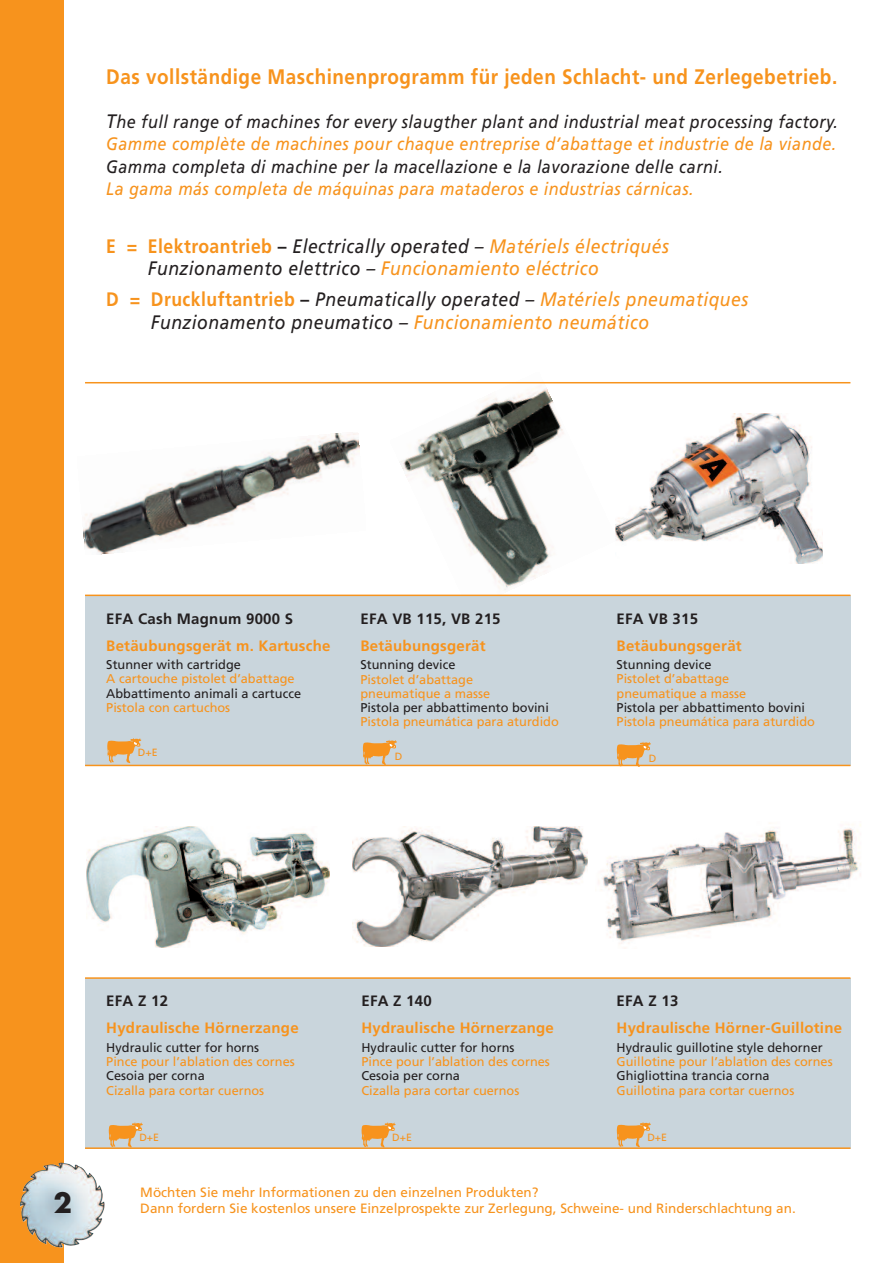
<style>
.page{position:relative;width:893px;height:1263px;background:#fff}
.page>*{position:absolute;margin:0;border:0;box-sizing:border-box;transform-origin:0 0}
.t1{font:700 27px "Futura";color:#231f20}
.t2{font:700 21px "Frutiger";letter-spacing:.03em;color:#f7931d;scale:.9 1}
.t3{font:italic 19.5px/22.5px "Frutiger";letter-spacing:.03em;color:#231f20;scale:.9 1}
.t4{font:italic 18px/22.5px "Frutiger";letter-spacing:.03em;color:#231f20;scale:.9 1}
.t5{font:italic 18px "Frutiger";letter-spacing:.03em;color:#f7931d;scale:.9 1}
.t6{font:700 15px "Frutiger";letter-spacing:.015em;color:#f7931d}
.t7{font:700 15px "Frutiger";letter-spacing:.015em;color:#231f20}
.t8{font:13.5px/16.5px "Frutiger";color:#f7931d}
.t9{font:12.75px/14.2px "Frutiger";color:#f7931d}
.t10{font:12.75px "Frutiger";color:#231f20}
.t11{font:10.5px "Frutiger";color:#f7931d}
.s1{font-size:19.5px}
.s2{color:#f7931d}
.s3{font-weight:700;font-style:normal;color:#f7931d}
.s4{font-weight:700;font-style:normal}
</style>
<div class="page">
<img style="left:390px;top:383px;width:226px;height:212px">
<div style="left:85px;top:595px;width:765px;height:170px;background:#c9d5dc"></div>
<div style="left:85px;top:978px;width:765px;height:170px;background:#c9d5dc"></div>
<div style="left:0;top:0;width:64px;height:1263px;background:#f7931d"></div>
<hr style="left:85px;top:382px;width:765px;height:1px;background:#f7931d">
<hr style="left:85px;top:595px;width:765px;height:1px;background:#f7931d">
<hr style="left:85px;top:765px;width:765px;height:1px;background:#f7931d">
<hr style="left:85px;top:977px;width:765px;height:2px;background:#f7931d">
<hr style="left:85px;top:1147px;width:765px;height:2px;background:#f7931d">
<img style="left:83px;top:433px;width:277px;height:122px">
<img style="left:616px;top:414px;width:206px;height:150px">
<img style="left:352px;top:827px;width:236px;height:119px">
<img style="left:598px;top:823px;width:263px;height:121px">
<img style="left:86px;top:827px;width:244px;height:120px">
<img style="left:20px;top:1162px;width:85px;height:86px">
<svg style="left:363px;top:740px;width:34px;height:25px"></svg>
<svg style="left:109px;top:1122px;width:34px;height:25px"></svg>
<svg style="left:361px;top:1122px;width:35px;height:25px"></svg>
<svg style="left:617px;top:1122px;width:34px;height:25px"></svg>
<svg style="left:617px;top:742px;width:34px;height:25px"></svg>
<svg style="left:107px;top:738px;width:34px;height:25px"></svg>
<h2 class="t2" style="left:106px;top:68px;width:814px">Das vollständige Maschinenprogramm für jeden Schlacht- und Zerlegebetrieb.</h2>
<h3 class="t4" style="left:106px;top:112px;width:815px"><span class="s1">T</span>he full range of machines for every slaugther plant and industrial meat processing factory.<br><span class="s2">Gamme complète de machines pour chaque entreprise d’abattage et industrie de la viande.</span></h3>
<h3 class="t4" style="left:106px;top:157px;width:687px">Gamma completa di machine per la macellazione e la lavorazione delle carni.</h3>
<h3 class="t5" style="left:106px;top:182px;width:654px">La gama más completa de máquinas para mataderos e industrias cárnicas.</h3>
<h3 class="t3" style="left:148px;top:236px;width:580px;text-indent:-42px"><span class="s3">E = Elektroantrieb</span> <span class="s4">–</span> Electrically operated – <span class="s2">Matériels électriqués<br></span>Funzionamento elettrico – <span class="s2">Funcionamiento eléctrico</span></h3>
<h3 class="t3" style="left:151px;top:290px;width:665px;text-indent:-45px"><span class="s3">D = Druckluftantrieb</span> <span class="s4">–</span> Pneumatically operated – <span class="s2">Matériels pneumatiques<br></span>Funzionamento pneumatico – <span class="s2">Funcionamiento neumático</span></h3>
<p class="t7" style="left:106px;top:612px;width:188px">EFA Cash Magnum 9000 S</p>
<p class="t6" style="left:106px;top:639px;width:226px">Betäubungsgerät m. Kartusche</p>
<p class="t10" style="left:106px;top:659px;width:136px">Stunner with cartridge</p>
<p class="t9" style="left:106px;top:673px;width:190px">A cartouche pistolet d’abattage</p>
<p class="t10" style="left:106px;top:688px;width:196px">Abbattimento animali a cartucce</p>
<p class="t9" style="left:106px;top:701px;width:125px">Pistola con cartuchos</p>
<p class="t11" style="left:138px;top:749px;width:21px">D+E</p>
<p class="t7" style="left:360px;top:612px;width:142px">EFA VB 115, VB 215</p>
<p class="t6" style="left:360px;top:639px;width:127px">Betäubungsgerät</p>
<p class="t10" style="left:360px;top:660px;width:96px">Stunning device</p>
<p class="t9" style="left:360px;top:673px;width:131px">Pistolet d’abattage pneumatique a masse</p>
<p class="t10" style="left:360px;top:702px;width:190px">Pistola per abbattimento bovini</p>
<p class="t9" style="left:360px;top:716px;width:200px">Pistola pneumática para aturdido</p>
<p class="t11" style="left:395px;top:752px;width:9px">D</p>
<p class="t7" style="left:617px;top:612px;width:83px">EFA VB 315</p>
<p class="t6" style="left:617px;top:639px;width:127px">Betäubungsgerät</p>
<p class="t10" style="left:617px;top:659px;width:96px">Stunning device</p>
<p class="t9" style="left:617px;top:673px;width:131px">Pistolet d’abattage pneumatique a masse</p>
<p class="t10" style="left:617px;top:702px;width:190px">Pistola per abbattimento bovini</p>
<p class="t9" style="left:617px;top:715px;width:200px">Pistola pneumática para aturdido</p>
<p class="t11" style="left:649px;top:754px;width:9px">D</p>
<h1 class="t1" style="left:53px;top:1191px;width:20px">2</h1>
<p class="t7" style="left:106px;top:995px;width:63px">EFA Z 12</p>
<p class="t6" style="left:106px;top:1022px;width:194px">Hydraulische Hörnerzange</p>
<p class="t10" style="left:106px;top:1042px;width:154px">Hydraulic cutter for horns</p>
<p class="t9" style="left:106px;top:1055px;width:190px">Pince pour l’ablation des cornes</p>
<p class="t10" style="left:106px;top:1071px;width:100px">Cesoia per corna</p>
<p class="t9" style="left:106px;top:1084px;width:159px">Cizalla para cortar cuernos</p>
<p class="t7" style="left:361px;top:995px;width:72px">EFA Z 140</p>
<p class="t6" style="left:361px;top:1022px;width:194px">Hydraulische Hörnerzange</p>
<p class="t10" style="left:361px;top:1042px;width:154px">Hydraulic cutter for horns</p>
<p class="t9" style="left:361px;top:1055px;width:190px">Pince pour l’ablation des cornes</p>
<p class="t10" style="left:361px;top:1071px;width:100px">Cesoia per corna</p>
<p class="t9" style="left:361px;top:1084px;width:159px">Cizalla para cortar cuernos</p>
<p class="t7" style="left:617px;top:995px;width:63px">EFA Z 13</p>
<p class="t6" style="left:617px;top:1022px;width:227px">Hydraulische Hörner-Guillotine</p>
<p class="t10" style="left:617px;top:1042px;width:208px">Hydraulic guillotine style dehorner</p>
<p class="t9" style="left:617px;top:1055px;width:218px">Guillotine pour l’ablation des cornes</p>
<p class="t10" style="left:617px;top:1071px;width:154px">Ghigliottina trancia corna</p>
<p class="t9" style="left:617px;top:1084px;width:179px">Guillotina para cortar cuernos</p>
<p class="t11" style="left:139px;top:1133px;width:21px">D+E</p>
<p class="t11" style="left:392px;top:1133px;width:21px">D+E</p>
<p class="t11" style="left:647px;top:1133px;width:21px">D+E</p>
<p class="t8" style="left:140px;top:1185px;width:657px">Möchten Sie mehr Informationen zu den einzelnen Produkten?<br>Dann fordern Sie kostenlos unsere Einzelprospekte zur Zerlegung, Schweine- und Rinderschlachtung an.</p>
</div>
